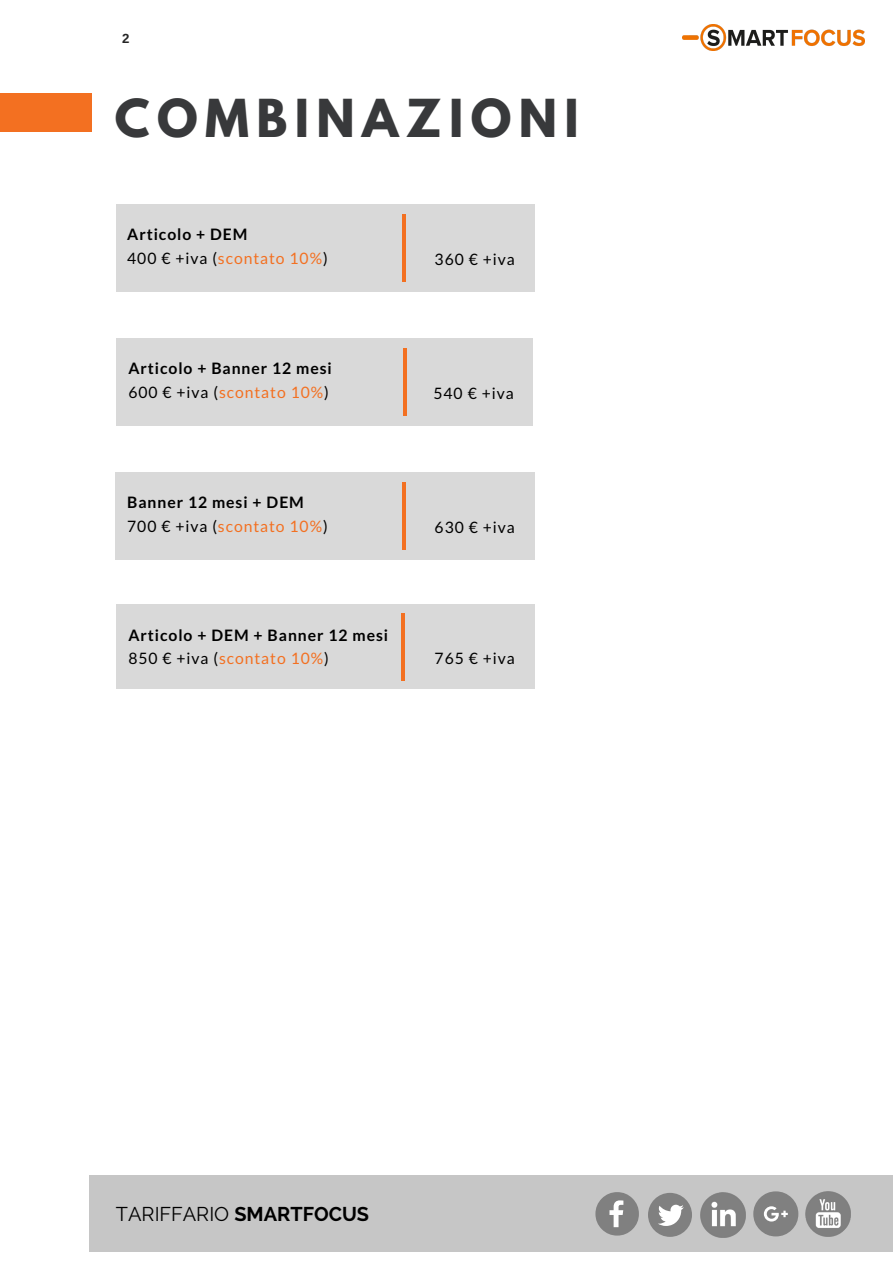
<style>
.page{position:relative;width:893px;height:1263px;background:#fff}
.page>*{position:absolute;margin:0;border:0;box-sizing:border-box;transform-origin:0 0}
.t1{font:700 46.35px "League Spartan";letter-spacing:.16em;color:#38393b}
.t2{font:19.8px "Raleway";color:#000}
.t3{font:700 15.75px/23.7px "Lato";letter-spacing:.06em;color:#000}
.t4{font:15.75px "Lato";letter-spacing:.06em;color:#000}
.t5{font:700 13.2px "Arimo";color:#252525}
.s1{font-weight:400}
.s2{font-weight:400;color:#f37021}
.s3{font-weight:700}
</style>
<div class="page">
<div style="left:0;top:93px;width:91px;height:39px;background:#f37021"></div>
<div style="left:89px;top:1175px;width:804px;height:77px;background:#c6c6c6"></div>
<img style="left:682px;top:25px;width:183px;height:26px">
<svg style="left:595px;top:1192px;width:44px;height:43px"></svg>
<div style="left:648px;top:1193px;width:44px;height:44px;background:#808080;border-radius:50%"></div>
<svg style="left:658px;top:1205px;width:26px;height:21px"></svg>
<svg style="left:753px;top:1191px;width:45px;height:45px"></svg>
<img style="left:805px;top:1191px;width:45px;height:45px">
<img style="left:700px;top:1192px;width:45px;height:45px">
<div style="left:116px;top:204px;width:419px;height:88px;background:#d9d9d9"></div>
<hr style="left:403px;top:215px;width:3px;height:67px;background:#f37021">
<div style="left:116px;top:338px;width:417px;height:88px;background:#d9d9d9"></div>
<hr style="left:404px;top:349px;width:3px;height:67px;background:#f37021">
<div style="left:115px;top:472px;width:420px;height:88px;background:#d9d9d9"></div>
<hr style="left:403px;top:483px;width:3px;height:67px;background:#f37021">
<div style="left:116px;top:605px;width:419px;height:84px;background:#d9d9d9"></div>
<hr style="left:401px;top:613px;width:4px;height:68px;background:#f37021">
<p class="t5" style="left:122px;top:31px;width:9px">2</p>
<h1 class="t1" style="left:115px;top:95px;width:465px">COMBINAZIONI</h1>
<p class="t3" style="left:127px;top:222px;width:202px">Articolo + DEM<br><span class="s1">400 € +iva (</span><span class="s2">scontato 10%</span><span class="s1">)</span></p>
<p class="t3" style="left:128px;top:356px;width:205px">Articolo + Banner 12 mesi<br><span class="s1">600 € +iva (</span><span class="s2">scontato 10%</span><span class="s1">)</span></p>
<p class="t3" style="left:127px;top:490px;width:202px">Banner 12 mesi + DEM<br><span class="s1">700 € +iva (</span><span class="s2">scontato 10%</span><span class="s1">)</span></p>
<p class="t3" style="left:128px;top:623px;width:261px">Articolo + DEM + Banner 12 mesi<br><span class="s1">850 € +iva (</span><span class="s2">scontato 10%</span><span class="s1">)</span></p>
<p class="t4" style="left:435px;top:249px;width:82px">360 € +iva</p>
<p class="t4" style="left:433px;top:383px;width:82px">540 € +iva</p>
<p class="t4" style="left:435px;top:517px;width:82px">630 € +iva</p>
<p class="t4" style="left:435px;top:649px;width:82px">765 € +iva</p>
<p class="t2" style="left:116px;top:1202px;width:255px">TARIFFARIO <span class="s3">SMARTFOCUS</span></p>
</div>
